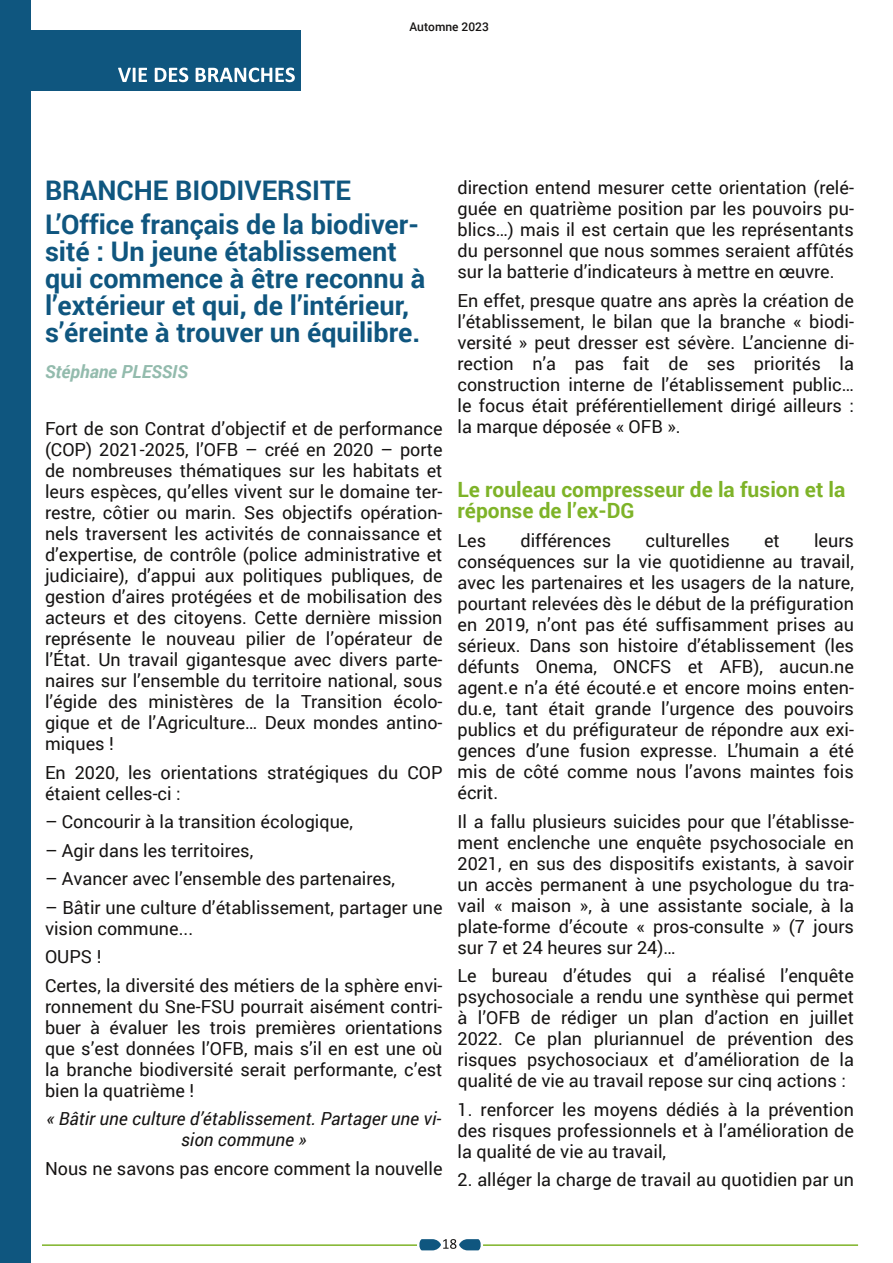
<style>
.page{position:relative;width:893px;height:1263px;background:#fff}
.page>*{position:absolute;margin:0;border:0;box-sizing:border-box;transform-origin:0 0}
.t1{font:700 27px/27px "Roboto";color:#0f567f}
.t2{font:700 21px/21px "Roboto";color:#7eb328}
.t3{font:18px/21px "Roboto";color:#161413;text-align:justify}
.t4{font:italic 18px/21px "Roboto";color:#161413;text-align:center}
.t5{font:italic 700 18px "Roboto";color:#93bbad}
.t6{font:500 12px "Roboto";color:#161413}
</style>
<div class="page">
<div style="left:0;top:0;width:30px;height:1263px;background:#0f567f"></div>
<hr style="left:42px;top:1244px;width:375px;height:2px;background:#7eb328">
<svg style="left:419px;top:1239px;width:62px;height:11px"></svg>
<hr style="left:483px;top:1244px;width:375px;height:2px;background:#7eb328">
<div style="left:0;top:30px;width:300px;height:60px;background:#0f567f"></div>
<svg style="left:118px;top:68px;width:29px;height:14px"></svg>
<svg style="left:155px;top:68px;width:33px;height:14px"></svg>
<svg style="left:196px;top:68px;width:99px;height:14px"></svg>
<p class="t6" style="left:410px;top:19px;width:81px">Automne 2023</p>
<h1 class="t1" style="left:45px;top:172px;width:375px;line-height:34.5px">BRANCHE BIODIVERSITE<br>L’Office français de la biodiver-</h1>
<h1 class="t1" style="left:45px;top:237px;width:382px">sité : Un jeune établissement qui commence à être reconnu à l’extérieur et qui, de l’intérieur, s’éreinte à trouver un équilibre.</h1>
<p class="t5" style="left:45px;top:359px;width:144px">Stéphane PLESSIS</p>
<p class="t3" style="left:45px;top:417px;width:399px">Fort de son Contrat d’objectif et de performance (COP) 2021-2025, l’OFB – créé en 2020 – porte de nombreuses thématiques sur les habitats et leurs espèces, qu’elles vivent sur le domaine ter&shy;restre, côtier ou marin. Ses objectifs opération&shy;nels traversent les activités de connaissance et d’expertise, de contrôle (police administrative et judiciaire), d’appui aux politiques publiques, de gestion d’aires protégées et de mobilisation des acteurs et des citoyens. Cette dernière mission représente le nouveau pilier de l’opérateur de l’État. Un travail gigantesque avec divers parte&shy;naires sur l’ensemble du territoire national, sous l’égide des ministères de la Transition écolo&shy;gique et de l’Agriculture… Deux mondes antino&shy;miques !</p>
<p class="t3" style="left:45px;top:761px;width:399px">En 2020, les orientations stratégiques du COP étaient celles-ci :</p>
<p class="t3" style="left:45px;top:810px;width:309px">– Concourir à la transition écologique,</p>
<p class="t3" style="left:45px;top:839px;width:210px">– Agir dans les territoires,</p>
<p class="t3" style="left:45px;top:867px;width:351px">– Avancer avec l’ensemble des partenaires,</p>
<p class="t3" style="left:45px;top:896px;width:399px">– Bâtir une culture d’établissement, partager une vision commune...</p>
<p class="t3" style="left:45px;top:942px;width:399px;line-height:28.5px">OUPS !<br>Certes, la diversité des métiers de la sphère envi-</p>
<p class="t3" style="left:45px;top:995px;width:399px">ronnement du Sne-FSU pourrait aisément contri&shy;buer à évaluer les trois premières orientations que s’est données l’OFB, mais s’il en est une où la branche biodiversité serait performante, c’est bien la quatrième !</p>
<p class="t4" style="left:46px;top:1107px;width:396px">« Bâtir une culture d’établissement. Partager une vi&shy;sion commune »</p>
<p class="t3" style="left:45px;top:1157px;width:399px">Nous ne savons pas encore comment la nouvelle</p>
<p class="t3" style="left:457px;top:177px;width:398px">direction entend mesurer cette orientation (relé&shy;guée en quatrième position par les pouvoirs pu&shy;blics…) mais il est certain que les représentants du personnel que nous sommes seraient affûtés sur la batterie d’indicateurs à mettre en œuvre.</p>
<p class="t3" style="left:457px;top:289px;width:398px">En effet, presque quatre ans après la création de l’établissement, le bilan que la branche « biodi&shy;versité » peut dresser est sévère. L’ancienne di&shy;rection n’a pas fait de ses priorités la construction interne de l’établissement public… le focus était préférentiellement dirigé ailleurs : la marque déposée « OFB ».</p>
<p class="t2" style="left:457px;top:479px;width:389px">Le rouleau compresseur de la fusion et la réponse de l’ex-DG</p>
<p class="t3" style="left:457px;top:529px;width:30px">Les</p>
<p class="t3" style="left:520px;top:529px;width:92px">différences</p>
<p class="t3" style="left:645px;top:529px;width:86px">culturelles</p>
<p class="t3" style="left:764px;top:529px;width:17px">et</p>
<p class="t3" style="left:457px;top:529px;width:398px;text-indent:357px">leurs conséquences sur la vie quotidienne au travail, avec les partenaires et les usagers de la nature, pourtant relevées dès le début de la préfiguration en 2019, n’ont pas été suffisamment prises au sérieux. Dans son histoire d’établissement (les défunts Onema, ONCFS et AFB), aucun.ne agent.e n’a été écouté.e et encore moins enten&shy;du.e, tant était grande l’urgence des pouvoirs publics et du préfigurateur de répondre aux exi&shy;gences d’une fusion expresse. L’humain a été mis de côté comme nous l’avons maintes fois écrit.</p>
<p class="t3" style="left:457px;top:810px;width:398px">Il a fallu plusieurs suicides pour que l’établisse&shy;ment enclenche une enquête psychosociale en 2021, en sus des dispositifs existants, à savoir un accès permanent à une psychologue du tra&shy;vail « maison », à une assistante sociale, à la plate-forme d’écoute « pros-consulte » (7 jours sur 7 et 24 heures sur 24)…</p>
<p class="t3" style="left:457px;top:964px;width:398px">Le bureau d’études qui a réalisé l’enquête psychosociale a rendu une synthèse qui permet à l’OFB de rédiger un plan d’action en juillet 2022. Ce plan pluriannuel de prévention des risques psychosociaux et d’amélioration de la qualité de vie au travail repose sur cinq actions :</p>
<p class="t3" style="left:457px;top:1098px;width:398px">1. renforcer les moyens dédiés à la prévention des risques professionnels et à l’amélioration de la qualité de vie au travail,</p>
<p class="t3" style="left:457px;top:1168px;width:398px">2. alléger la charge de travail au quotidien par un</p>
</div>
